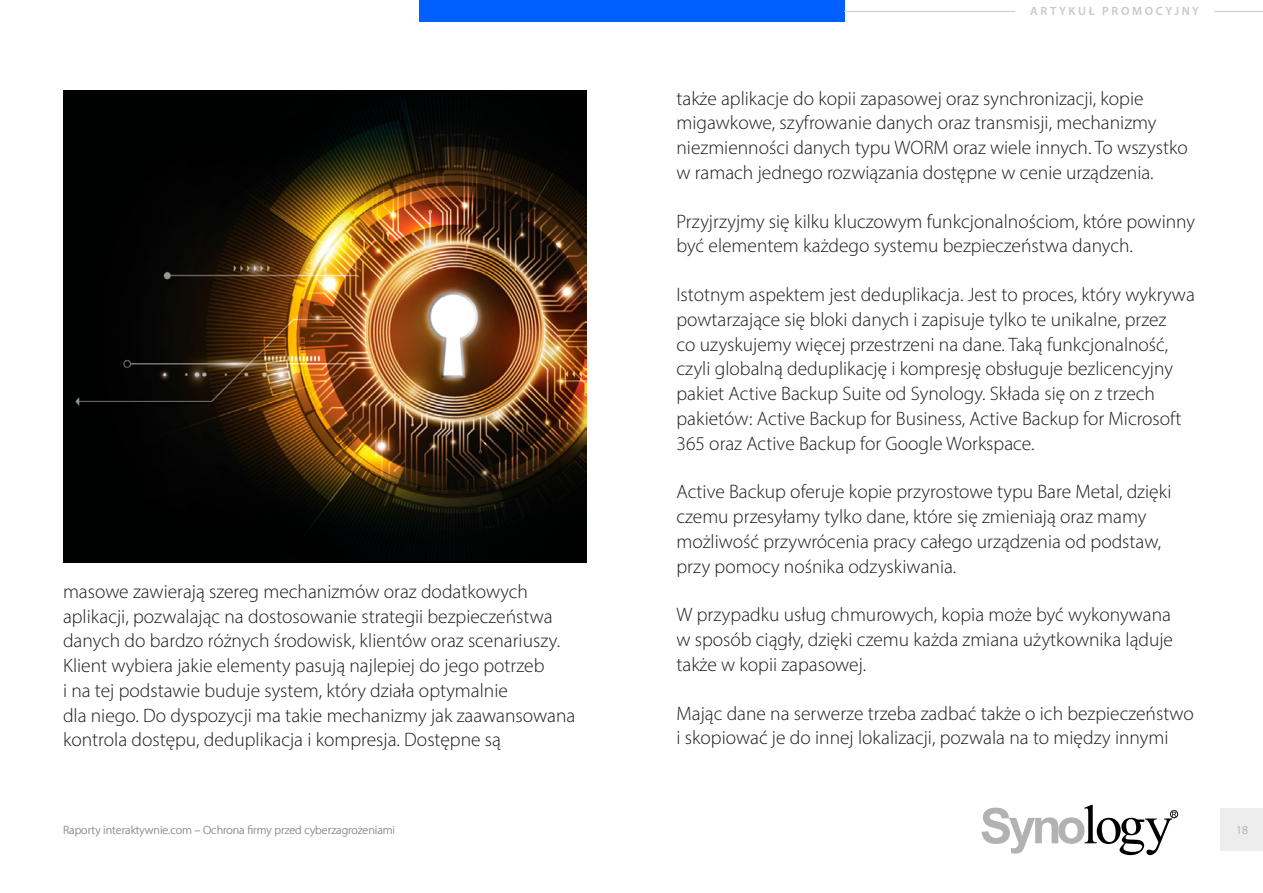
<style>
.page{position:relative;width:1263px;height:893px;background:#fff}
.page>*{position:absolute;margin:0;border:0;box-sizing:border-box;transform-origin:0 0}
.t1{font:300 19.5px/24.8px "Myriad Pro";color:#1a1a1a}
.t2{font:300 12px "Myriad Pro";color:#929292}
.t3{font:600 12px "Myriad Pro";letter-spacing:.22em;color:#c9c9c9}
</style>
<div class="page">
<div style="left:1220px;top:809px;width:43px;height:42px;background:#ededed"></div>
<div style="left:419px;top:0;width:425px;height:21px;background:#0060ff"></div>
<img style="left:63px;top:90px;width:523px;height:472px">
<hr style="left:844px;top:11px;width:419px;height:1px;background:#c9c9c9">
<div style="left:1015px;top:2px;width:199px;height:18px;background:#fff"></div>
<svg style="left:981px;top:805px;width:195px;height:50px"></svg>
<div style="left:1170px;top:810px;width:8px;height:8px;border:1px solid #000;border-radius:50%"></div>
<p class="t1" style="left:63px;top:579px;width:514px">masowe zawierają szereg mechanizmów oraz dodatkowych aplikacji, pozwalając na dostosowanie strategii bezpieczeństwa danych do bardzo różnych środowisk, klientów oraz scenariuszy.<br>Klient wybiera jakie elementy pasują najlepiej do jego potrzeb<br>i na tej podstawie buduje system, który działa optymalnie<br>dla niego. Do dyspozycji ma takie mechanizmy jak zaawansowana kontrola dostępu, deduplikacja i kompresja. Dostępne są</p>
<p class="t3" style="left:1030px;top:3px;width:170px">ARTYKUŁ PROMOCYJNY</p>
<p class="t1" style="left:676px;top:86px;width:513px">także aplikacje do kopii zapasowej oraz synchronizacji, kopie migawkowe, szyfrowanie danych oraz transmisji, mechanizmy niezmienności danych typu WORM oraz wiele innych. To wszystko w ramach jednego rozwiązania dostępne w cenie urządzenia.</p>
<p class="t1" style="left:676px;top:209px;width:520px">Przyjrzyjmy się kilku kluczowym funkcjonalnościom, które powinny być elementem każdego systemu bezpieczeństwa danych.</p>
<p class="t1" style="left:676px;top:282px;width:520px">Istotnym aspektem jest deduplikacja. Jest to proces, który wykrywa powtarzające się bloki danych i zapisuje tylko te unikalne, przez<br>co uzyskujemy więcej przestrzeni na dane. Taką funkcjonalność, czyli globalną deduplikację i kompresję obsługuje bezlicencyjny pakiet Active Backup Suite od Synology. Składa się on z trzech pakietów: Active Backup for Business, Active Backup for Microsoft 365 oraz Active Backup for Google Workspace.</p>
<p class="t1" style="left:676px;top:479px;width:496px">Active Backup oferuje kopie przyrostowe typu Bare Metal, dzięki czemu przesyłamy tylko dane, które się zmieniają oraz mamy możliwość przywrócenia pracy całego urządzenia od podstaw, przy pomocy nośnika odzyskiwania.</p>
<p class="t1" style="left:676px;top:602px;width:498px;text-align:justify">W przypadku usług chmurowych, kopia może być wykonywana w sposób ciągły, dzięki czemu każda zmiana użytkownika ląduje także w kopii zapasowej.</p>
<p class="t1" style="left:676px;top:700px;width:519px">Mając dane na serwerze trzeba zadbać także o ich bezpieczeństwo i skopiować je do innej lokalizacji, pozwala na to między innymi</p>
<p class="t2" style="left:63px;top:823px;width:334px">Raporty interaktywnie.com – Ochrona firmy przed cyberzagrożeniami</p>
<p class="t2" style="left:1236px;top:823px;width:13px">18</p>
</div>
